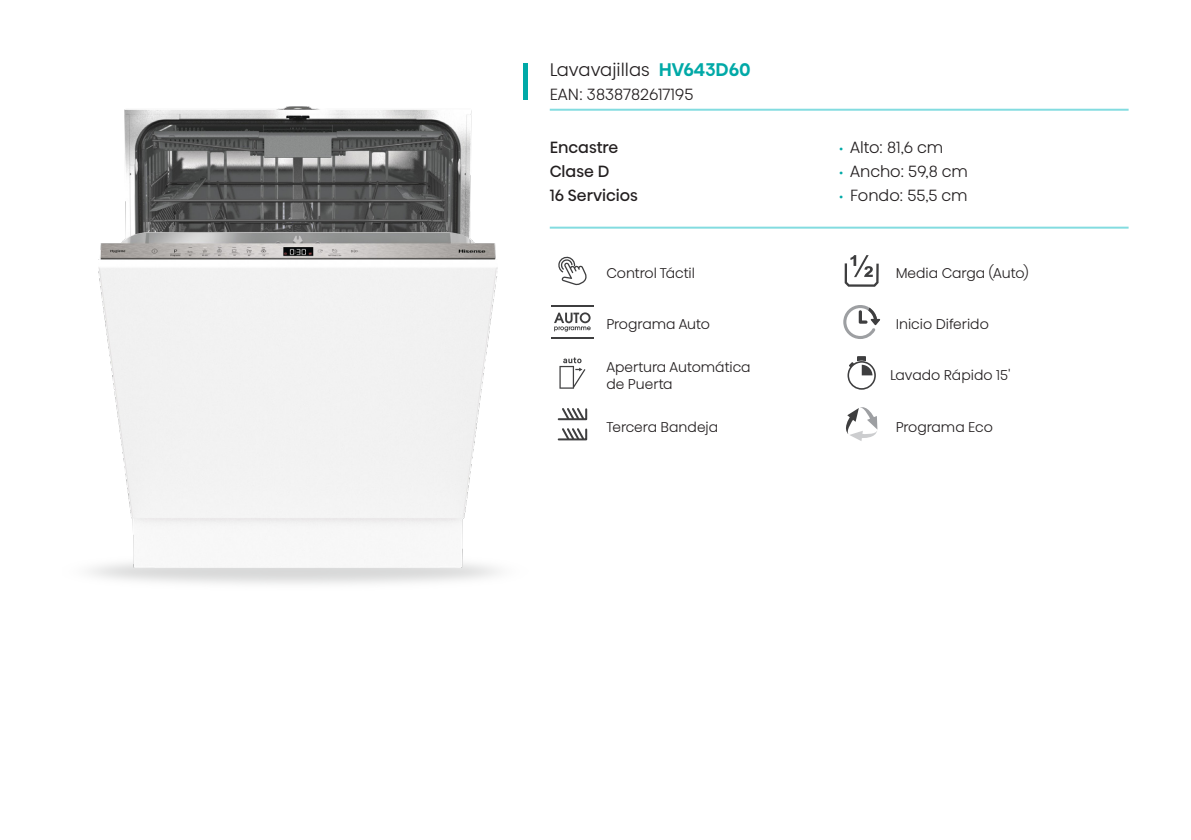
<style>
.page{position:relative;width:1191px;height:840px;background:#fff}
.page>*{position:absolute;margin:0;border:0;box-sizing:border-box;transform-origin:0 0}
.t1{font:300 18px "Hisense Alfabet";color:#231f20}
.t2{font:300 16px "Hisense Alfabet";color:#231f20}
.t3{font:16px/24px "Hisense Alfabet";color:#231f20}
.t4{font:300 14px/16.8px "Hisense Alfabet";color:#231f20}
.s1{font-weight:500;color:#00a9a7}
.s2{font-size:12px;color:#00a9a7}
</style>
<div class="page">
<div style="left:522px;top:63px;width:5px;height:36px;background:#00a9a7"></div>
<hr style="left:550px;top:109px;width:578px;height:2px;background:#83dce0">
<hr style="left:550px;top:226px;width:578px;height:2px;background:#83dce0">
<svg style="left:558px;top:256px;width:29px;height:29px"></svg>
<svg style="left:844px;top:255px;width:34px;height:31px"></svg>
<svg style="left:554px;top:312px;width:37px;height:19px"></svg>
<hr style="left:551px;top:337px;width:42px;height:1px;background:#3e3e3f">
<hr style="left:551px;top:305px;width:42px;height:1px;background:#3e3e3f">
<svg style="left:843px;top:305px;width:37px;height:34px"></svg>
<svg style="left:559px;top:357px;width:26px;height:31px"></svg>
<svg style="left:847px;top:356px;width:29px;height:33px"></svg>
<svg style="left:557px;top:408px;width:31px;height:33px"></svg>
<svg style="left:846px;top:407px;width:31px;height:34px"></svg>
<img style="left:98px;top:106px;width:399px;height:461px">
<p class="t1" style="left:550px;top:53px;width:202px">Lavavajillas <span class="s1">HV643D60</span></p>
<p class="t2" style="left:550px;top:80px;width:145px">EAN: 3838782617195</p>
<p class="t3" style="left:550px;top:133px;width:90px">Encastre<br>Clase D<br>16 Servicios</p>
<p class="t2" style="left:839px;top:132px;width:106px"><span class="s2">•</span> Alto: 81,6 cm</p>
<p class="t2" style="left:839px;top:156px;width:131px"><span class="s2">•</span> Ancho: 59,8 cm</p>
<p class="t2" style="left:839px;top:180px;width:130px"><span class="s2">•</span> Fondo: 55,5 cm</p>
<p class="t4" style="left:606px;top:262px;width:90px">Control Táctil</p>
<p class="t4" style="left:895px;top:262px;width:134px">Media Carga (Auto)</p>
<p class="t4" style="left:606px;top:314px;width:105px">Programa Auto</p>
<p class="t4" style="left:895px;top:314px;width:95px">Inicio Diferido</p>
<p class="t4" style="left:606px;top:356px;width:146px">Apertura Automática de Puerta</p>
<p class="t4" style="left:890px;top:365px;width:122px">Lavado Rápido 15'</p>
<p class="t4" style="left:606px;top:416px;width:113px">Tercera Bandeja</p>
<p class="t4" style="left:895px;top:416px;width:99px">Programa Eco</p>
</div>
